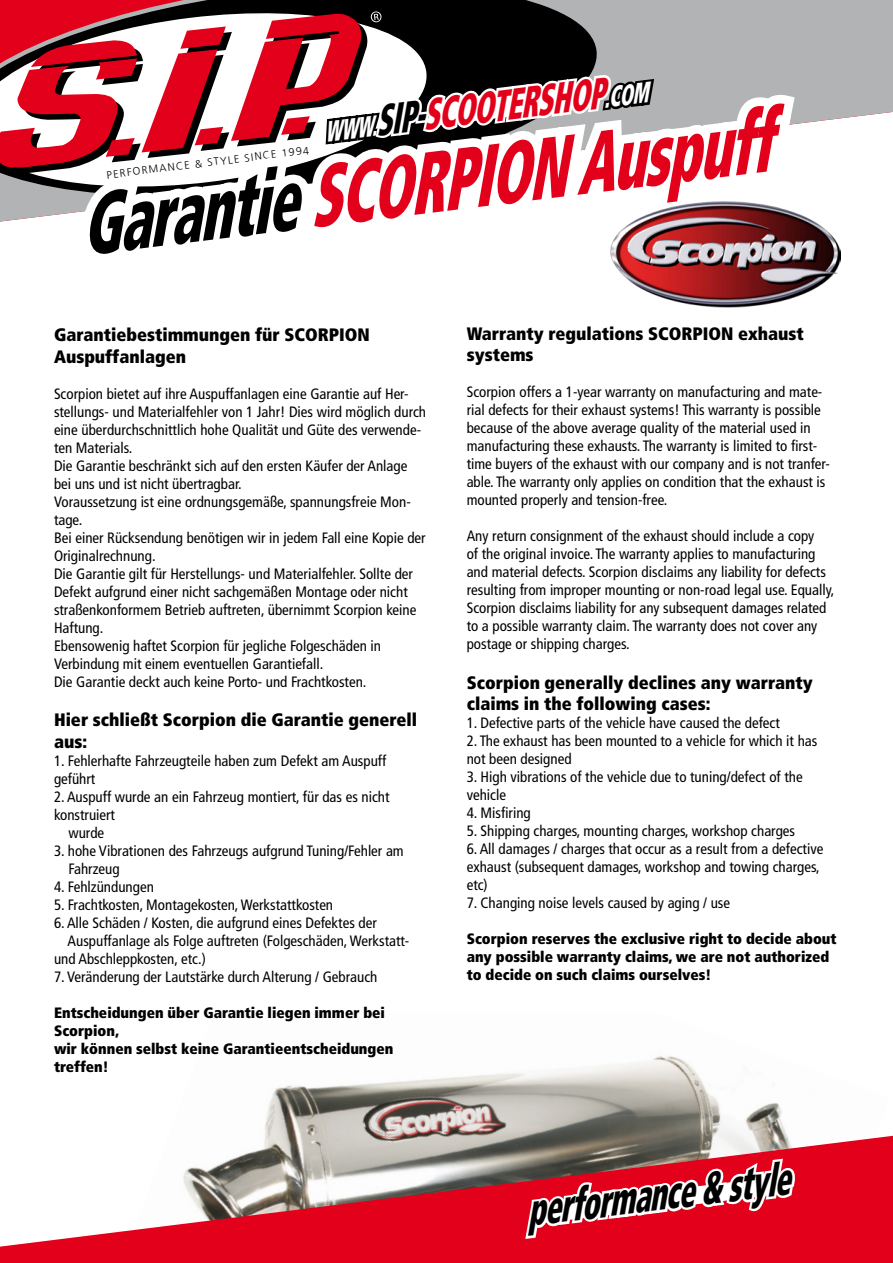
<style>
.page{position:relative;width:893px;height:1263px;background:#fff}
.page>*{position:absolute;margin:0;border:0;box-sizing:border-box;transform-origin:0 0}
.t1{font:italic 900 condensed 86.55px "Frutiger LT Std";color:#e2001a;scale:.65 1}
.t2{font:italic 900 condensed 45px "Frutiger LT Std";color:#000;scale:.65 1}
.t3{font:italic 900 condensed 43.35px "Frutiger LT Std";color:#e2001a;scale:.65 1}
.t4{font:900 condensed 18px/21.6px "Frutiger LT Std";color:#000}
.t5{font:condensed 15px/18px "Frutiger LT Std";color:#000}
.t6{font:900 condensed 15px/18px "Frutiger LT Std";color:#000}
.t7{font:300 10.8px "Frutiger LT Std";color:#000}
.s1{font-size:28.95px;color:#fff}
.s2{color:#000}
</style>
<div class="page">
<img style="left:264px;top:1056px;width:524px;height:80px">
<div style="left:605px;top:0;width:288px;height:123px;background:#b1b3b4"></div>
<svg style="left:0;top:0;width:605px;height:11px;background:#4c2f33"></svg>
<svg style="left:0;top:2px;width:433px;height:9px;background:#580811"></svg>
<svg style="left:0;top:1136px;width:893px;height:127px;fill:#e2001a"></svg>
<svg style="left:523px;top:1141px;width:276px;height:101px"></svg>
<svg style="left:0;top:11px;width:805px;height:246px"></svg>
<img style="left:611px;top:201px;width:229px;height:107px">
<p class="t3" style="left:320px;top:101px;width:502px;rotate:-7deg"><span class="s1">WWW.</span><span class="s2">SIP-</span>SCOOTERSHOP<span class="s1">.COM</span></p>
<p class="t1" style="left:73px;top:173px;width:1070px;rotate:-7deg"><span class="s2">Garantie</span> SCORPION Auspuff</p>
<p class="t7" style="left:106px;top:169px;width:205px;rotate:-7deg">PERFORMANCE &amp; STYLE SINCE 1994</p>
<p class="t4" style="left:54px;top:324px;width:317px">Garantiebestimmungen für SCORPION</p>
<p class="t4" style="left:54px;top:345px;width:133px">Auspuffanlagen</p>
<p class="t5" style="left:54px;top:384px;width:374px">Scorpion bietet auf ihre Auspuffanlagen eine Garantie auf Her&shy;stellungs- und Materialfehler von 1 Jahr! Dies wird möglich durch eine überdurchschnittlich hohe Qualität und Güte des verwende&shy;ten Materials.</p>
<p class="t5" style="left:54px;top:456px;width:355px">Die Garantie beschränkt sich auf den ersten Käufer der Anlage bei uns und ist nicht übertragbar.</p>
<p class="t5" style="left:54px;top:492px;width:358px">Voraussetzung ist eine ordnungsgemäße, spannungsfreie Mon&shy;tage.</p>
<p class="t5" style="left:54px;top:528px;width:373px">Bei einer Rücksendung benötigen wir in jedem Fall eine Kopie der<br>Originalrechnung.</p>
<p class="t5" style="left:54px;top:564px;width:364px">Die Garantie gilt für Herstellungs- und Materialfehler. Sollte der Defekt aufgrund einer nicht sachgemäßen Montage oder nicht straßenkonformem Betrieb auftreten, übernimmt Scorpion keine Haftung.</p>
<p class="t5" style="left:54px;top:636px;width:329px">Ebensowenig haftet Scorpion für jegliche Folgeschäden in<br>Verbindung mit einem eventuellen Garantiefall.</p>
<p class="t5" style="left:54px;top:672px;width:314px">Die Garantie deckt auch keine Porto- und Frachtkosten.</p>
<p class="t4" style="left:54px;top:709px;width:365px">Hier schließt Scorpion die Garantie generell aus:</p>
<p class="t5" style="left:54px;top:752px;width:334px">1. Fehlerhafte Fahrzeugteile haben zum Defekt am Auspuff geführt</p>
<p class="t5" style="left:54px;top:788px;width:337px">2. Auspuff wurde an ein Fahrzeug montiert, für das es nicht konstruiert</p>
<p class="t5" style="left:68px;top:824px;width:37px">wurde</p>
<p class="t5" style="left:54px;top:842px;width:351px">3. hohe Vibrationen des Fahrzeugs aufgrund Tuning/Fehler am</p>
<p class="t5" style="left:68px;top:860px;width:53px">Fahrzeug</p>
<p class="t5" style="left:54px;top:878px;width:101px">4. Fehlzündungen</p>
<p class="t5" style="left:54px;top:896px;width:281px">5. Frachtkosten, Montagekosten, Werkstattkosten</p>
<p class="t5" style="left:54px;top:914px;width:324px">6. Alle Schäden / Kosten, die aufgrund eines Defektes der</p>
<p class="t5" style="left:54px;top:932px;width:357px;text-indent:14px">Auspuffanlage als Folge auftreten (Folgeschäden, Werkstatt&shy;und Abschleppkosten, etc.)</p>
<p class="t5" style="left:54px;top:968px;width:325px">7. Veränderung der Lautstärke durch Alterung / Gebrauch</p>
<p class="t6" style="left:54px;top:1003px;width:332px">Entscheidungen über Garantie liegen immer bei<br>Scorpion,</p>
<p class="t6" style="left:54px;top:1039px;width:341px">wir können selbst keine Garantieentscheidungen treffen!</p>
<p class="t4" style="left:467px;top:322px;width:339px">Warranty regulations SCORPION exhaust systems</p>
<p class="t5" style="left:467px;top:383px;width:365px">Scorpion offers a 1-year warranty on manufacturing and mate&shy;rial defects for their exhaust systems! This warranty is possible because of the above average quality of the material used in manufacturing these exhausts. The warranty is limited to first&shy;time buyers of the exhaust with our company and is not tranfer&shy;able. The warranty only applies on condition that the exhaust is mounted properly and tension-free.</p>
<p class="t5" style="left:467px;top:527px;width:369px">Any return consignment of the exhaust should include a copy<br>of the original invoice. The warranty applies to manufacturing and material defects. Scorpion disclaims any liability for defects resulting from improper mounting or non-road legal use. Equally, Scorpion disclaims liability for any subsequent damages related to a possible warranty claim. The warranty does not cover any postage or shipping charges.</p>
<p class="t4" style="left:467px;top:672px;width:347px">Scorpion generally declines any warranty claims in the following cases:</p>
<p class="t5" style="left:467px;top:714px;width:315px">1. Defective parts of the vehicle have caused the defect</p>
<p class="t5" style="left:467px;top:732px;width:352px">2. The exhaust has been mounted to a vehicle for which it has not been designed</p>
<p class="t5" style="left:467px;top:768px;width:337px">3. High vibrations of the vehicle due to tuning/defect of the vehicle</p>
<p class="t5" style="left:467px;top:804px;width:66px">4. Misfiring</p>
<p class="t5" style="left:467px;top:822px;width:330px">5. Shipping charges, mounting charges, workshop charges</p>
<p class="t5" style="left:467px;top:840px;width:358px">6. All damages / charges that occur as a result from a defective exhaust (subsequent damages, workshop and towing charges, etc)</p>
<p class="t5" style="left:467px;top:894px;width:265px">7. Changing noise levels caused by aging / use</p>
<p class="t6" style="left:467px;top:930px;width:371px">Scorpion reserves the exclusive right to decide about any possible warranty claims, we are not authorized to decide on such claims ourselves!</p>
<p class="t2" style="left:523px;top:1183px;width:408px;rotate:-7deg">performance &amp; style</p>
</div>
